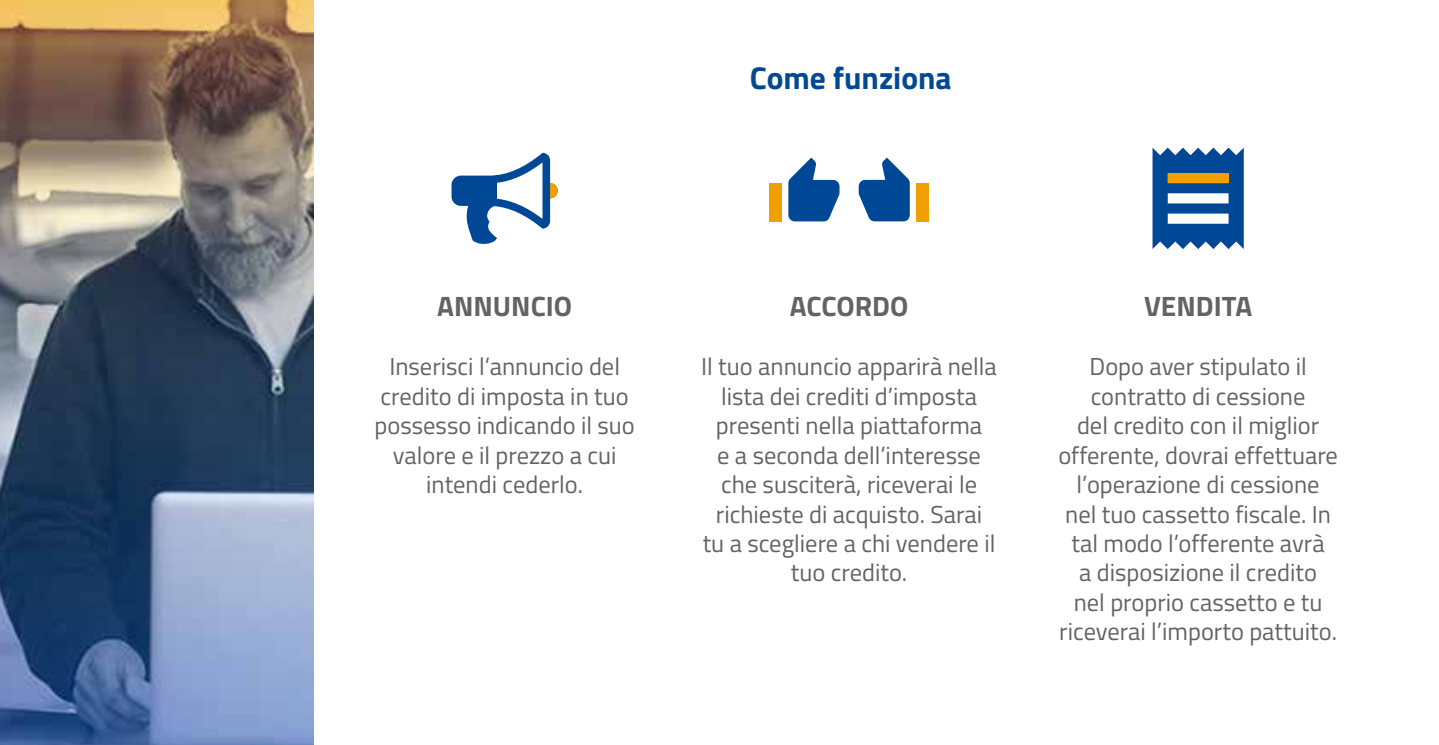
<style>
.page{position:relative;width:1439px;height:745px;background:#fff}
.page>*{position:absolute;margin:0;border:0;box-sizing:border-box;transform-origin:0 0}
.t1{font:700 31.5px "Titillium Web";color:#024992}
.t2{font:700 28px "Titillium Web";color:#636363}
.t3{font:24.5px/29.4px "Titillium Web";color:#636363;text-align:center}
</style>
<div class="page">
<img style="left:0;top:0;width:313px;height:744px">
<svg style="left:451px;top:153px;width:107px;height:91px"></svg>
<div style="left:769px;top:183px;width:13px;height:38px;background:#f19f00"></div>
<svg style="left:788px;top:157px;width:51px;height:64px"></svg>
<div style="left:916px;top:183px;width:13px;height:38px;background:#f19f00"></div>
<svg style="left:858px;top:157px;width:52px;height:64px"></svg>
<svg style="left:1152px;top:147px;width:91px;height:102px"></svg>
<div style="left:1167px;top:173px;width:61px;height:10px;background:#f19f00"></div>
<p class="t1" style="left:750px;top:54px;width:203px">Come funziona</p>
<p class="t2" style="left:437px;top:285px;width:136px">ANNUNCIO</p>
<p class="t3" style="left:375px;top:350px;width:262px">Inserisci l’annuncio del credito di imposta in tuo possesso indicando il suo valore e il prezzo a cui intendi cederlo.</p>
<p class="t2" style="left:790px;top:285px;width:120px">ACCORDO</p>
<p class="t3" style="left:701px;top:350px;width:297px">Il tuo annuncio apparirà nella lista dei crediti d’imposta presenti nella piattaforma<br>e a seconda dell’interesse che susciterà, riceverai le richieste di acquisto. Sarai<br>tu a scegliere a chi vendere il tuo credito.</p>
<p class="t2" style="left:1144px;top:285px;width:110px">VENDITA</p>
<p class="t3" style="left:1058px;top:350px;width:281px">Dopo aver stipulato il contratto di cessione<br>del credito con il miglior offerente, dovrai effettuare l’operazione di cessione nel tuo cassetto fiscale. In tal modo l’offerente avrà<br>a disposizione il credito<br>nel proprio cassetto e tu riceverai l’importo pattuito.</p>
</div>
